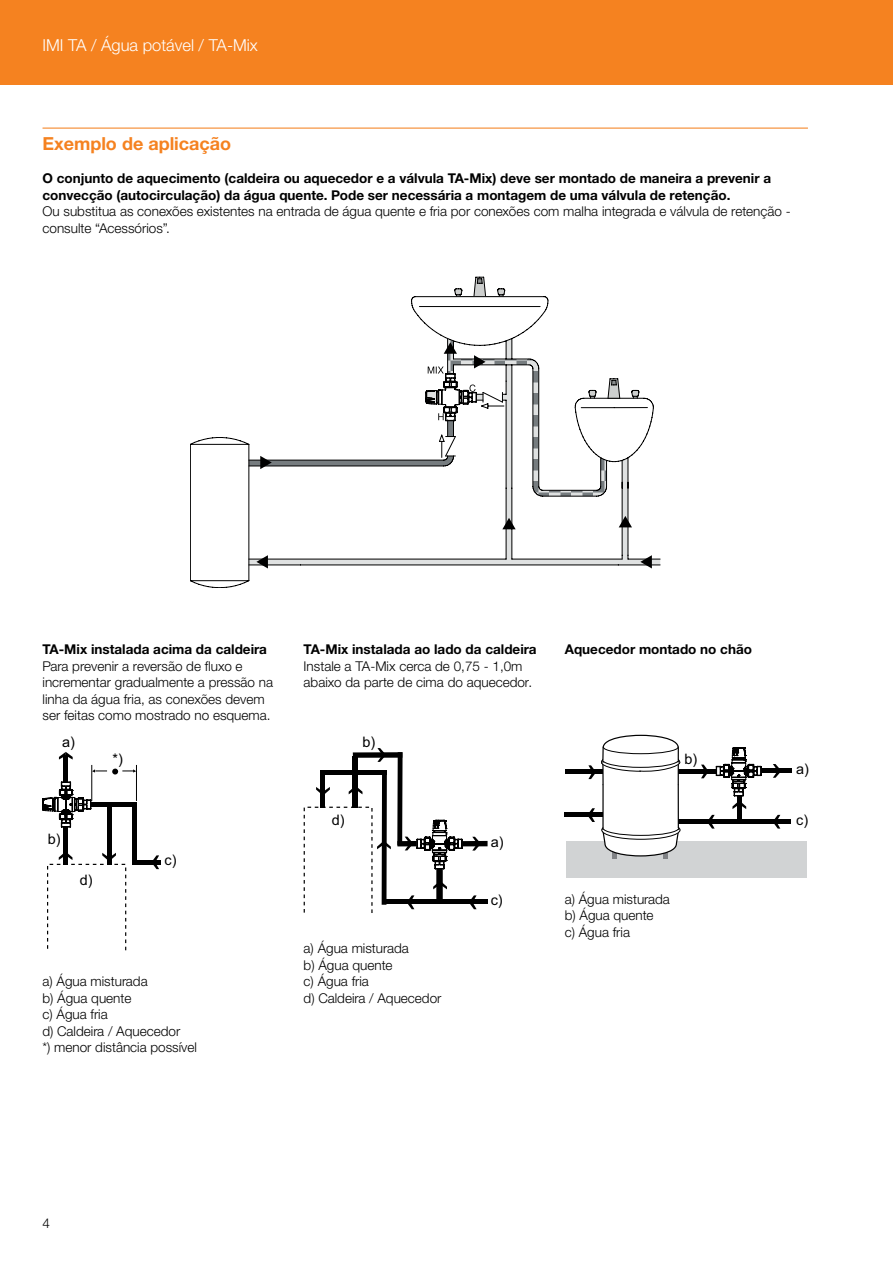
<style>
.page{position:relative;width:893px;height:1263px;background:#fff}
.page>*{position:absolute;margin:0;border:0;box-sizing:border-box;transform-origin:0 0}
.t1{font:700 18px "Helvetica Neue LTW1 G";color:#f58220}
.t2{font:300 16.5px "Helvetica Neue LTW1 G";color:#fff}
.t3{font:14.55px "Arial";color:#000}
.t4{font:14.4px "Arial";color:#000}
.t5{font:300 13.5px/16.5px "Helvetica Neue LTW1 G";color:#000}
.t6{font:700 13.5px/16.5px "Helvetica Neue LTW1 G";color:#000}
</style>
<div class="page">
<div style="left:0;top:0;width:893px;height:85px;background:#f58220"></div>
<hr style="left:43px;top:128px;width:765px;height:1px;background:#f58220">
<svg style="left:190px;top:277px;width:464px;height:311px"></svg>
<div style="left:63px;top:827px;width:5px;height:38px;background:#000"></div>
<div style="left:91px;top:802px;width:46px;height:5px;background:#000"></div>
<div style="left:63px;top:755px;width:5px;height:26px;background:#000"></div>
<div style="left:132px;top:860px;width:29px;height:5px;background:#000"></div>
<div style="left:107px;top:807px;width:5px;height:58px;background:#000"></div>
<div style="left:132px;top:807px;width:5px;height:58px;background:#000"></div>
<svg style="left:102px;top:853px;width:14px;height:7px"></svg>
<svg style="left:59px;top:853px;width:13px;height:7px"></svg>
<svg style="left:59px;top:752px;width:14px;height:7px"></svg>
<svg style="left:153px;top:855px;width:6px;height:14px"></svg>
<hr style="left:91px;top:765px;width:1px;height:36px;background:#000">
<hr style="left:136px;top:765px;width:1px;height:36px;background:#000">
<svg style="left:92px;top:768px;width:44px;height:7px"></svg>
<div style="left:47px;top:864px;width:79px;height:86px;border:1px dashed #000"></div>
<svg style="left:43px;top:782px;width:48px;height:45px"></svg>
<div style="left:353px;top:752px;width:49px;height:6px;background:#000"></div>
<div style="left:436px;top:869px;width:7px;height:32px;background:#000;border:1px solid #000"></div>
<div style="left:320px;top:773px;width:5px;height:34px;background:#000"></div>
<div style="left:353px;top:756px;width:5px;height:51px;background:#000"></div>
<div style="left:320px;top:770px;width:67px;height:5px;background:#000"></div>
<div style="left:382px;top:899px;width:106px;height:5px;background:#000"></div>
<div style="left:382px;top:770px;width:5px;height:135px;background:#000"></div>
<svg style="left:433px;top:881px;width:14px;height:8px"></svg>
<svg style="left:349px;top:786px;width:13px;height:8px"></svg>
<svg style="left:316px;top:787px;width:14px;height:7px"></svg>
<svg style="left:377px;top:841px;width:14px;height:8px"></svg>
<svg style="left:408px;top:895px;width:6px;height:14px"></svg>
<svg style="left:470px;top:895px;width:7px;height:14px"></svg>
<svg style="left:377px;top:748px;width:9px;height:14px"></svg>
<div style="left:462px;top:841px;width:26px;height:5px;background:#000"></div>
<svg style="left:472px;top:837px;width:9px;height:13px"></svg>
<div style="left:397px;top:752px;width:6px;height:93px;background:#000"></div>
<div style="left:397px;top:841px;width:20px;height:5px;background:#000"></div>
<svg style="left:405px;top:820px;width:57px;height:49px"></svg>
<div style="left:566px;top:842px;width:240px;height:36px;background:#d1d3d4"></div>
<hr style="left:612px;top:823px;width:4px;height:36px;background:#808285">
<hr style="left:663px;top:823px;width:4px;height:36px;background:#808285">
<hr style="left:678px;top:819px;width:113px;height:4px;background:#000">
<hr style="left:678px;top:769px;width:38px;height:4px;background:#000">
<div style="left:737px;top:796px;width:5px;height:26px;background:#000"></div>
<div style="left:761px;top:768px;width:30px;height:5px;background:#000"></div>
<svg style="left:701px;top:765px;width:8px;height:13px"></svg>
<svg style="left:707px;top:815px;width:8px;height:13px"></svg>
<svg style="left:773px;top:815px;width:7px;height:13px"></svg>
<svg style="left:773px;top:764px;width:7px;height:14px"></svg>
<div style="left:565px;top:769px;width:39px;height:5px;background:#000"></div>
<div style="left:565px;top:812px;width:38px;height:5px;background:#000"></div>
<svg style="left:587px;top:735px;width:94px;height:122px"></svg>
<svg style="left:716px;top:747px;width:45px;height:62px"></svg>
<p class="t2" style="left:43px;top:35px;width:217px">IMI TA / Água potável / TA-Mix</p>
<h1 class="t1" style="left:43px;top:132px;width:190px">Exemplo de aplicação</h1>
<p class="t6" style="left:43px;top:170px;width:730px">O conjunto de aquecimento (caldeira ou aquecedor e a válvula TA-Mix) deve ser montado de maneira a prevenir a convecção (autocirculação) da água quente. Pode ser necessária a montagem de uma válvula de retenção.</p>
<p class="t5" style="left:43px;top:203px;width:750px">Ou substitua as conexões existentes na entrada de água quente e fria por conexões com malha integrada e válvula de retenção - consulte “Acessórios”.</p>
<p class="t6" style="left:43px;top:641px;width:226px">TA-Mix instalada acima da caldeira</p>
<p class="t5" style="left:43px;top:658px;width:232px">Para prevenir a reversão de fluxo e incrementar gradualmente a pressão na linha da água fria, as conexões devem ser feitas como mostrado no esquema.</p>
<p class="t4" style="left:62px;top:732px;width:14px">a)</p>
<p class="t4" style="left:113px;top:749px;width:12px">*)</p>
<p class="t4" style="left:48px;top:829px;width:14px">b)</p>
<p class="t4" style="left:80px;top:870px;width:14px">d)</p>
<p class="t4" style="left:165px;top:850px;width:13px">c)</p>
<p class="t5" style="left:43px;top:973px;width:156px">a) Água misturada<br>b) Água quente<br>c) Água fria<br>d) Caldeira / Aquecedor<br>*) menor distância possível</p>
<p class="t6" style="left:304px;top:641px;width:234px">TA-Mix instalada ao lado da caldeira</p>
<p class="t5" style="left:304px;top:658px;width:230px">Instale a TA-Mix cerca de 0,75 - 1,0m abaixo da parte de cima do aquecedor.</p>
<p class="t3" style="left:363px;top:732px;width:14px">b)</p>
<p class="t3" style="left:332px;top:810px;width:14px">d)</p>
<p class="t5" style="left:304px;top:940px;width:139px">a) Água misturada<br>b) Água quente<br>c) Água fria<br>d) Caldeira / Aquecedor</p>
<p class="t3" style="left:491px;top:832px;width:14px">a)</p>
<p class="t3" style="left:491px;top:889px;width:14px">c)</p>
<p class="t6" style="left:565px;top:641px;width:189px">Aquecedor montado no chão</p>
<p class="t4" style="left:684px;top:749px;width:14px">b)</p>
<p class="t5" style="left:565px;top:890px;width:107px">a) Água misturada b) Água quente<br>c) Água fria</p>
<p class="t4" style="left:796px;top:759px;width:14px">a)</p>
<p class="t4" style="left:796px;top:809px;width:13px">c)</p>
<p class="t5" style="left:43px;top:1215px;width:9px">4</p>
</div>
